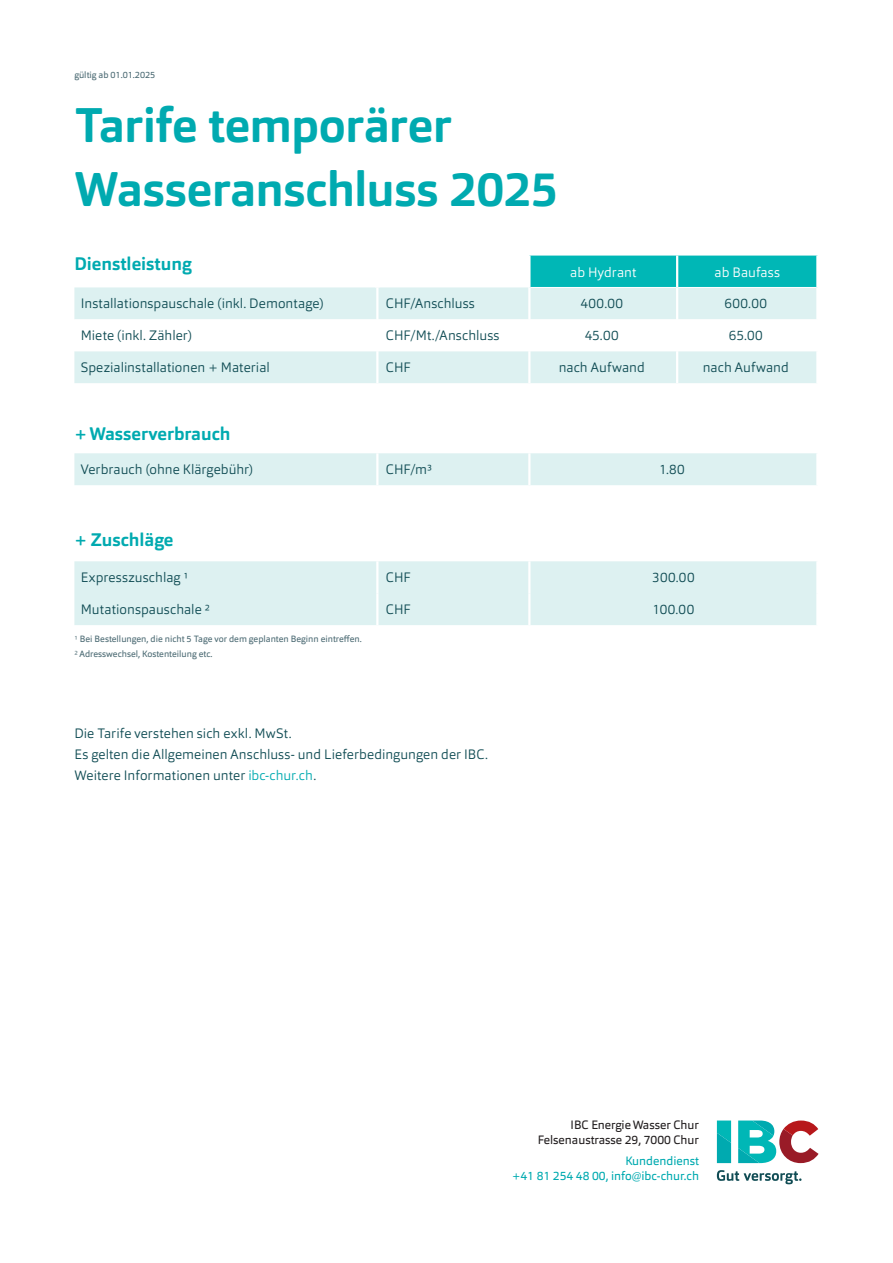
<style>
.page{position:relative;width:893px;height:1263px;background:#fff}
.page>*{position:absolute;margin:0;border:0;box-sizing:border-box;transform-origin:0 0}
.Produkttitel{font:700 48px "Orgon";letter-spacing:-.01em;color:#00aab0}
.Zwischentitel_Produkt{font:700 18px "Orgon";color:#00aab0}
.Copy_Tabelle{font:300 13.5px "Orgon";letter-spacing:.005em;color:#104c54}
.Copy{font:300 13.5px "Orgon";letter-spacing:.005em;color:#104c54}
.Copy_Tabelle_Mittig{font:300 13.5px "Orgon";letter-spacing:.02em;color:#104c54}
.Copy_Tabelle-2{font:300 13.5px "Orgon";letter-spacing:.005em;color:#fff}
.t1{font:12px/15px "Orgon";color:#231f20;text-align:right}
.t2{font:12px/15px "Orgon";color:#00aab0;text-align:right}
.Fussnote__Hinweis{font:9px "Orgon";color:#4a6972}
.s1{font-weight:300}
.s2{color:#00aab0}
</style>
<div class="page">
<div style="left:530px;top:256px;width:286px;height:31px;background:#00b7b6"></div>
<div style="left:74px;top:287px;width:742px;height:96px;background:#ddf1f1"></div>
<svg style="left:74px;top:319px;width:742px;height:32px"></svg>
<hr style="left:530px;top:287px;width:146px;height:1px;background:#fff">
<hr style="left:678px;top:287px;width:138px;height:1px;background:#fff">
<hr style="left:376px;top:287px;width:2px;height:32px;background:#fff">
<hr style="left:528px;top:287px;width:2px;height:32px;background:#fff">
<hr style="left:676px;top:287px;width:2px;height:32px;background:#fff">
<hr style="left:376px;top:319px;width:2px;height:32px;background:#fff">
<hr style="left:528px;top:319px;width:2px;height:32px;background:#fff">
<hr style="left:676px;top:319px;width:2px;height:32px;background:#fff">
<hr style="left:376px;top:351px;width:2px;height:32px;background:#fff">
<hr style="left:528px;top:351px;width:2px;height:32px;background:#fff">
<hr style="left:676px;top:351px;width:2px;height:32px;background:#fff">
<hr style="left:676px;top:256px;width:2px;height:31px;background:#fff">
<div style="left:74px;top:561px;width:742px;height:64px;background:#ddf1f1"></div>
<hr style="left:376px;top:561px;width:2px;height:32px;background:#fff">
<hr style="left:528px;top:561px;width:2px;height:32px;background:#fff">
<hr style="left:376px;top:593px;width:2px;height:32px;background:#fff">
<hr style="left:528px;top:593px;width:2px;height:32px;background:#fff">
<div style="left:74px;top:453px;width:742px;height:32px;background:#ddf1f1"></div>
<hr style="left:376px;top:453px;width:2px;height:32px;background:#fff">
<hr style="left:528px;top:453px;width:2px;height:32px;background:#fff">
<svg style="left:717px;top:1120px;width:14px;height:43px"></svg>
<svg style="left:738px;top:1120px;width:81px;height:43px"></svg>
<svg style="left:717px;top:1170px;width:84px;height:14px"></svg>
<p class="Fussnote__Hinweis" style="left:74px;top:69px;width:82px">gültig ab 01.01.2025</p>
<p class="Produkttitel" style="left:74px;top:95px;width:379px">Tarife temporärer</p>
<p class="Produkttitel" style="left:74px;top:159px;width:486px">Wasseranschluss 2025</p>
<p class="Zwischentitel_Produkt" style="left:74px;top:252px;width:119px">Dienstleistung</p>
<p class="Copy_Tabelle-2" style="left:570px;top:263px;width:67px">ab Hydrant</p>
<p class="Copy_Tabelle-2" style="left:715px;top:263px;width:67px">ab Baufass</p>
<p class="Copy_Tabelle" style="left:81px;top:295px;width:244px">Installationspauschale (inkl. Demontage)</p>
<p class="Copy_Tabelle" style="left:386px;top:295px;width:91px">CHF/Anschluss</p>
<p class="Copy_Tabelle_Mittig" style="left:580px;top:295px;width:44px">400.00</p>
<p class="Copy_Tabelle_Mittig" style="left:724px;top:295px;width:44px">600.00</p>
<p class="Copy_Tabelle" style="left:81px;top:327px;width:113px">Miete (inkl. Zähler)</p>
<p class="Copy_Tabelle" style="left:386px;top:327px;width:115px">CHF/Mt./Anschluss</p>
<p class="Copy_Tabelle_Mittig" style="left:585px;top:327px;width:35px">45.00</p>
<p class="Copy_Tabelle_Mittig" style="left:729px;top:327px;width:36px">65.00</p>
<p class="Copy_Tabelle" style="left:81px;top:359px;width:191px">Spezialinstallationen + Material</p>
<p class="Copy_Tabelle" style="left:386px;top:359px;width:26px">CHF</p>
<p class="Copy_Tabelle_Mittig" style="left:559px;top:359px;width:88px">nach Aufwand</p>
<p class="Copy_Tabelle_Mittig" style="left:703px;top:359px;width:88px">nach Aufwand</p>
<p class="Zwischentitel_Produkt" style="left:74px;top:422px;width:158px">+ Wasserverbrauch</p>
<p class="Copy_Tabelle" style="left:81px;top:461px;width:174px">Verbrauch (ohne Klärgebühr)</p>
<p class="Copy_Tabelle" style="left:386px;top:461px;width:48px">CHF/m3</p>
<p class="Copy_Tabelle_Mittig" style="left:659px;top:461px;width:27px">1.80</p>
<p class="Zwischentitel_Produkt" style="left:74px;top:529px;width:101px">+ Zuschläge</p>
<p class="Copy_Tabelle" style="left:81px;top:569px;width:109px">Expresszuschlag 1</p>
<p class="Copy_Tabelle" style="left:386px;top:569px;width:26px">CHF</p>
<p class="Copy_Tabelle_Mittig" style="left:652px;top:569px;width:44px">300.00</p>
<p class="Copy_Tabelle" style="left:81px;top:601px;width:131px">Mutationspauschale 2</p>
<p class="Copy_Tabelle" style="left:386px;top:601px;width:26px">CHF</p>
<p class="Copy_Tabelle_Mittig" style="left:653px;top:601px;width:43px">100.00</p>
<p class="Fussnote__Hinweis" style="left:74px;top:633px;width:289px"><span class="s1">1</span> Bei Bestellungen, die nicht 5 Tage vor dem geplanten Beginn eintreffen.</p>
<p class="Fussnote__Hinweis" style="left:74px;top:648px;width:140px"><span class="s1">2</span> Adresswechsel, Kostenteilung etc.</p>
<p class="Copy" style="left:74px;top:724px;width:219px">Die Tarife verstehen sich exkl. MwSt.</p>
<p class="Copy" style="left:74px;top:746px;width:415px">Es gelten die Allgemeinen Anschluss- und Lieferbedingungen der IBC.</p>
<p class="Copy" style="left:74px;top:767px;width:243px">Weitere Informationen unter <span class="s2">ibc-chur.ch</span>.</p>
<p class="t1" style="left:538px;top:1117px;width:163px">IBC Energie Wasser Chur<br>Felsenaustrasse 29, 7000 Chur</p>
<p class="t2" style="left:512px;top:1153px;width:189px">Kundendienst<br>+41 81 254 48 00, info@ibc-chur.ch</p>
</div>
